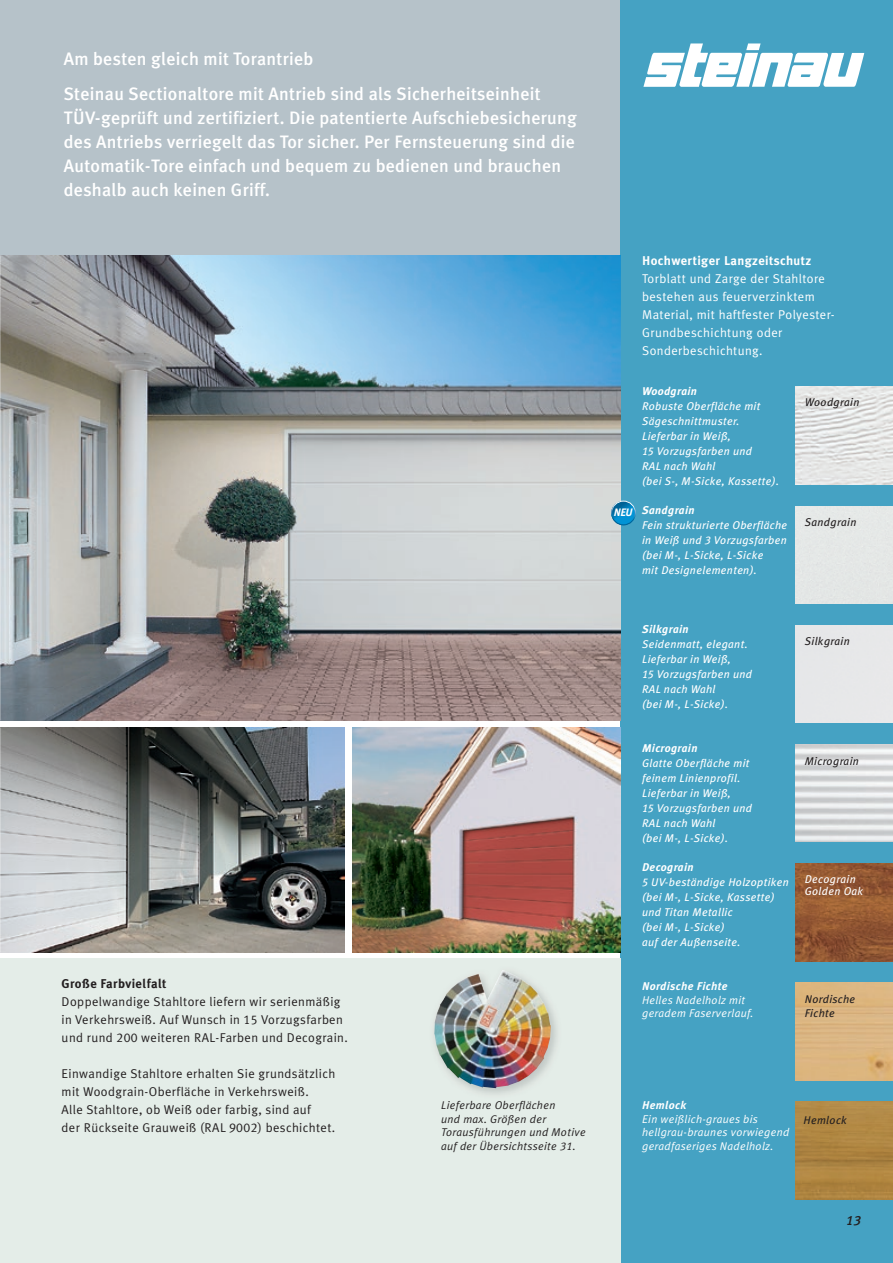
<style>
.page{position:relative;width:893px;height:1263px;background:#fff}
.page>*{position:absolute;margin:0;border:0;box-sizing:border-box;transform-origin:0 0}
.t1{font:500 18px/24px "Meta Plus";letter-spacing:.015em;color:#fff}
.t2{font:italic 13.5px "Meta Plus Medium Caps";color:#231f20}
.t3{font:12.75px/18px "Meta Plus Normal";letter-spacing:.03em;color:#231f20}
.t4{font:12.75px/18px "Meta Plus Normal";letter-spacing:.03em;color:#fff}
.t5{font:700 12.75px "Meta Plus";letter-spacing:.03em;color:#fff}
.t6{font:700 12.75px "Meta Plus";letter-spacing:.03em;color:#231f20}
.t7{font:italic 11.25px/15px "Meta Plus";letter-spacing:.03em;color:#fff}
.t8{font:italic 11.25px/13.5px "Meta Plus Normal";letter-spacing:.03em;color:#fff}
.t9{font:italic 11.25px/13.5px "Meta Plus Normal";letter-spacing:.03em;color:#231f20}
.t10{font:italic 11.25px/13.5px "Meta Plus";letter-spacing:.03em;color:#231f20}
.t11{font:italic 700 11.25px "Meta Plus";letter-spacing:.03em;color:#fff}
.t12{font:italic 10.8px "Meta Plus Bold Caps";color:#fff}
.s1{font-family:"Meta Plus Normal Caps"}
.s2{font-family:"Meta Plus Book Caps"}
.s3{font-weight:700}
</style>
<div class="page">
<div style="left:0;top:0;width:621px;height:255px;background:#b6c2c9"></div>
<div style="left:621px;top:0;width:272px;height:1263px;background:#45a2c3"></div>
<div style="left:795px;top:506px;width:98px;height:98px;background:#e4e8e6"></div>
<img style="left:0;top:255px;width:621px;height:466px">
<div style="left:0;top:959px;width:621px;height:304px;background:#e4ede8"></div>
<img style="left:353px;top:727px;width:268px;height:225px">
<img style="left:0;top:727px;width:344px;height:225px">
<svg style="left:643px;top:43px;width:221px;height:44px"></svg>
<img style="left:469px;top:972px;width:88px;height:122px">
<img style="left:434px;top:973px;width:117px;height:115px">
<img style="left:795px;top:387px;width:98px;height:98px">
<img style="left:795px;top:744px;width:98px;height:98px">
<svg style="left:611px;top:501px;width:25px;height:24px"></svg>
<svg style="left:612px;top:501px;width:23px;height:24px"></svg>
<div style="left:611px;top:501px;width:24px;height:24px;border:1px solid #fff;border-radius:50%"></div>
<img style="left:795px;top:863px;width:98px;height:98px">
<img style="left:795px;top:982px;width:98px;height:98px">
<img style="left:795px;top:1101px;width:98px;height:98px">
<div style="left:795px;top:625px;width:98px;height:98px;background:#e7e8e9"></div>
<h1 class="t1" style="left:64px;top:41px;width:478px;line-height:34.7px">Am besten gleich mit Torantrieb<br>Steinau Sectionaltore mit Antrieb sind als Sicherheitseinheit</h1>
<h1 class="t1" style="left:64px;top:105px;width:515px">TÜV-geprüft und zertifiziert. Die patentierte Aufschiebesicherung des Antriebs verriegelt das Tor sicher. Per Fernsteuerung sind die Automatik-Tore einfach und bequem zu bedienen und brauchen deshalb auch keinen Griff.</h1>
<p class="t6" style="left:62px;top:976px;width:106px">Große Farbvielfalt</p>
<p class="t3" style="left:62px;top:992px;width:288px">Doppelwandige Stahltore liefern wir serienmäßig in Verkehrsweiß. Auf Wunsch in <span class="s1">15</span> Vorzugsfarben und rund <span class="s1">200</span> weiteren RAL-Farben und Decograin.</p>
<p class="t3" style="left:62px;top:1064px;width:275px">Einwandige Stahltore erhalten Sie grundsätzlich mit Woodgrain-Oberfläche in Verkehrsweiß.<br>Alle Stahltore, ob Weiß oder farbig, sind auf<br>der Rückseite Grauweiß (RAL <span class="s1">9002</span>) beschichtet.</p>
<p class="t9" style="left:441px;top:1098px;width:146px">Lieferbare Oberflächen<br>und max. Größen der<br>Torausführungen und Motive auf der Übersichtsseite <span class="s1">31</span>.</p>
<p class="t5" style="left:642px;top:253px;width:171px">Hochwertiger Langzeitschutz</p>
<p class="t4" style="left:642px;top:269px;width:194px">Torblatt und Zarge der Stahltore bestehen aus feuerverzinktem<br>Material, mit haftfester Polyester-<br>Grundbeschichtung oder<br>Sonderbeschichtung.</p>
<p class="t12" style="left:614px;top:506px;width:20px">NEU</p>
<p class="t11" style="left:642px;top:384px;width:56px">Woodgrain</p>
<p class="t7" style="left:642px;top:398px;width:138px">Robuste Oberfläche mit<br>Sägeschnittmuster.<br>Lieferbar in Weiß,<br><span class="s2">15</span> Vorzugsfarben und<br>RAL nach Wahl<br>(bei S-, M-Sicke, Kassette).</p>
<p class="t11" style="left:642px;top:503px;width:54px">Sandgrain</p>
<p class="t7" style="left:642px;top:517px;width:147px">Fein strukturierte Oberfläche in Weiß und <span class="s2">3</span> Vorzugsfarben (bei M-, L-Sicke, L-Sicke<br>mit Designelementen).</p>
<p class="t10" style="left:805px;top:396px;width:56px">Woodgrain</p>
<p class="t10" style="left:805px;top:515px;width:53px">Sandgrain</p>
<p class="t11" style="left:642px;top:622px;width:48px">Silkgrain</p>
<p class="t7" style="left:642px;top:636px;width:111px">Seidenmatt, elegant.<br>Lieferbar in Weiß,<br><span class="s2">15</span> Vorzugsfarben und<br>RAL nach Wahl<br>(bei M-, L-Sicke).</p>
<p class="t11" style="left:642px;top:741px;width:57px">Micrograin</p>
<p class="t7" style="left:642px;top:755px;width:111px">Glatte Oberfläche mit feinem Linienprofil.<br>Lieferbar in Weiß,<br><span class="s2">15</span> Vorzugsfarben und<br>RAL nach Wahl<br>(bei M-, L-Sicke).</p>
<p class="t7" style="left:642px;top:859px;width:148px"><span class="s3">Decograin<br></span><span class="s2">5</span> UV-beständige Holzoptiken (bei M-, L-Sicke, Kassette) und Titan Metallic<br>(bei M-, L-Sicke)<br>auf der Außenseite.</p>
<p class="t11" style="left:642px;top:980px;width:87px">Nordische Fichte</p>
<p class="t8" style="left:642px;top:993px;width:113px">Helles Nadelholz mit geradem Faserverlauf.</p>
<p class="t10" style="left:805px;top:634px;width:47px">Silkgrain</p>
<p class="t10" style="left:805px;top:754px;width:56px">Micrograin</p>
<p class="t7" style="left:805px;top:873px;width:60px;line-height:12px">Decograin<br>Golden Oak</p>
<p class="t10" style="left:805px;top:992px;width:52px">Nordische<br>Fichte</p>
<p class="t11" style="left:642px;top:1099px;width:46px">Hemlock</p>
<p class="t8" style="left:642px;top:1112px;width:149px">Ein weißlich-graues bis hellgrau-braunes vorwiegend geradfaseriges Nadelholz.</p>
<p class="t10" style="left:804px;top:1113px;width:45px">Hemlock</p>
<p class="t2" style="left:846px;top:1212px;width:16px">13</p>
</div>
